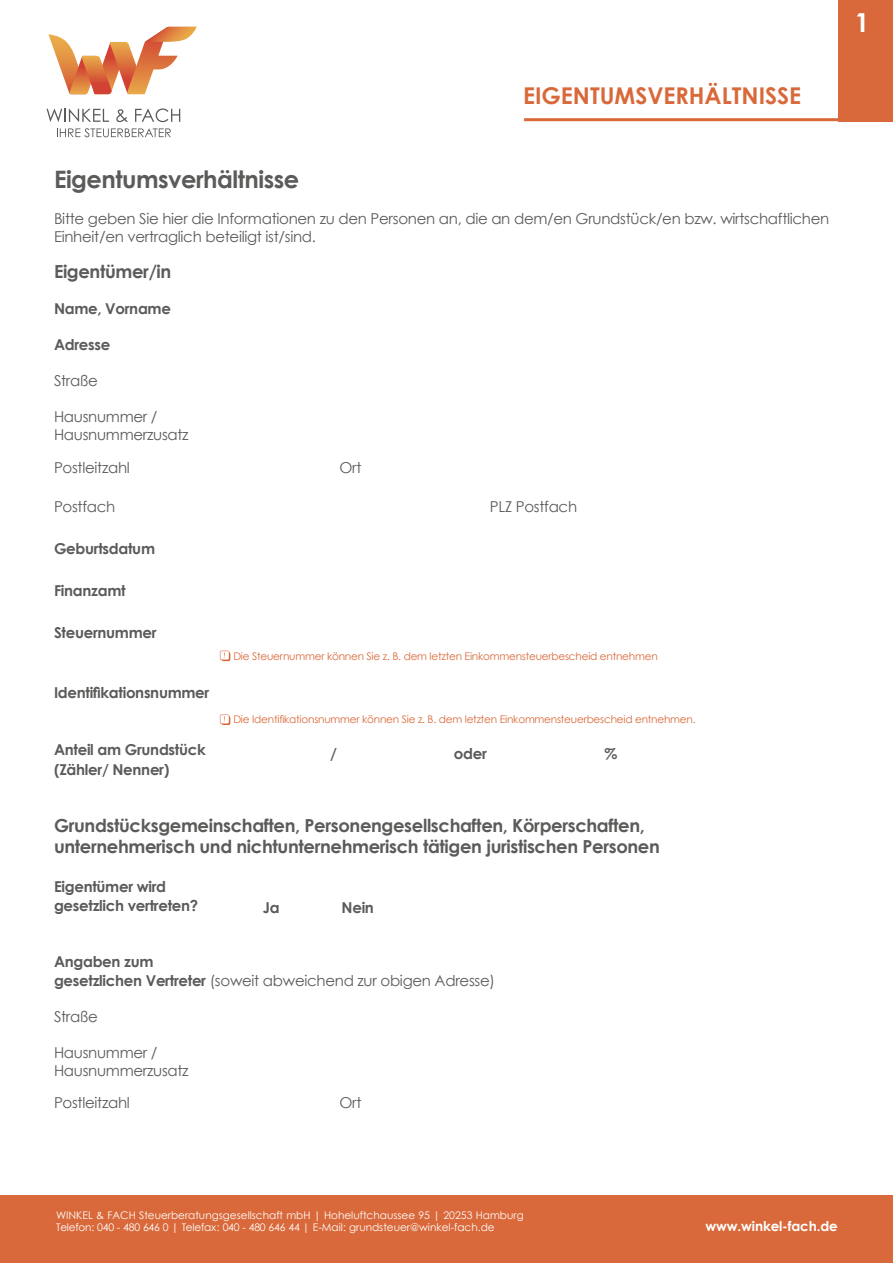
<style>
.page{position:relative;width:893px;height:1263px;background:#fff}
.page>*{position:absolute;margin:0;border:0;box-sizing:border-box;transform-origin:0 0}
.t1{font:700 26.1px "Century Gothic";color:#fff}
.t2{font:700 24px "Century Gothic";letter-spacing:-.02em;color:#5b5b5a}
.t3{font:700 23.1px "Century Gothic";color:#d9693a}
.t4{font:700 18px/21px "Century Gothic";letter-spacing:-.02em;color:#5b5b5a}
.t5{font:15px/18px "Century Gothic";letter-spacing:-.02em;color:#5b5b5a}
.t6{font:700 15px/19.5px "Century Gothic";letter-spacing:-.02em;color:#5b5b5a}
.t7{font:700 13.5px "Century Gothic";letter-spacing:-.01em;color:#fff}
.t8{font:10.5px "Century Gothic";letter-spacing:-.02em;color:#d9693a}
.t9{font:10.5px/12px "Century Gothic";color:#fff}
.s1{font-weight:700}
</style>
<div class="page">
<hr style="left:524px;top:118px;width:369px;height:3px;background:#d9693a">
<div style="left:839px;top:0;width:54px;height:121px;background:#d9693a"></div>
<div style="left:0;top:1196px;width:893px;height:67px;background:#d9693a"></div>
<svg style="left:48px;top:27px;width:149px;height:67px"></svg>
<svg style="left:47px;top:109px;width:62px;height:13px"></svg>
<svg style="left:116px;top:109px;width:12px;height:13px"></svg>
<svg style="left:135px;top:108px;width:45px;height:14px"></svg>
<svg style="left:57px;top:128px;width:114px;height:9px"></svg>
<svg style="left:220px;top:651px;width:10px;height:10px"></svg>
<svg style="left:220px;top:714px;width:10px;height:11px"></svg>
<h3 class="t3" style="left:523px;top:78px;width:280px">EIGENTUMSVERHÄLTNISSE</h3>
<h2 class="t2" style="left:54px;top:161px;width:247px">Eigentumsverhältnisse</h2>
<p class="t5" style="left:54px;top:209px;width:777px">Bitte geben Sie hier die Informationen zu den Personen an, die an dem/en Grundstück/en bzw. wirtschaftlichen<br>Einheit/en vertraglich beteiligt ist/sind.</p>
<p class="t4" style="left:54px;top:260px;width:119px">Eigentümer/in</p>
<p class="t6" style="left:54px;top:298px;width:118px">Name, Vorname</p>
<p class="t6" style="left:54px;top:334px;width:58px">Adresse</p>
<p class="t5" style="left:54px;top:371px;width:45px">Straße</p>
<p class="t5" style="left:54px;top:407px;width:136px">Hausnummer /<br>Hausnummerzusatz</p>
<p class="t5" style="left:54px;top:458px;width:77px">Postleitzahl</p>
<p class="t5" style="left:339px;top:458px;width:24px">Ort</p>
<p class="t5" style="left:54px;top:497px;width:63px">Postfach</p>
<p class="t5" style="left:490px;top:497px;width:89px">PLZ Postfach</p>
<p class="t6" style="left:54px;top:538px;width:103px">Geburtsdatum</p>
<p class="t6" style="left:54px;top:580px;width:73px">Finanzamt</p>
<p class="t6" style="left:54px;top:622px;width:104px">Steuernummer</p>
<p class="t6" style="left:54px;top:682px;width:157px">Identifikationsnummer</p>
<p class="t8" style="left:233px;top:648px;width:426px">Die Steuernummer können Sie z. B. dem letzten Einkommensteuerbescheid entnehmen</p>
<p class="t8" style="left:233px;top:712px;width:464px">Die Identifikationsnummer können Sie z. B. dem letzten Einkommensteuerbescheid entnehmen.</p>
<p class="t6" style="left:330px;top:743px;width:8px">/</p>
<p class="t6" style="left:454px;top:743px;width:34px">oder</p>
<p class="t6" style="left:604px;top:743px;width:14px">%</p>
<p class="t6" style="left:54px;top:739px;width:153px">Anteil am Grundstück (Zähler/ Nenner)</p>
<p class="t4" style="left:54px;top:814px;width:607px">Grundstücksgemeinschaften, Personengesellschaften, Körperschaften, unternehmerisch und nichtunternehmerisch tätigen juristischen Personen</p>
<p class="t6" style="left:54px;top:876px;width:146px">Eigentümer wird gesetzlich vertreten?</p>
<p class="t6" style="left:263px;top:897px;width:18px">Ja</p>
<p class="t6" style="left:342px;top:897px;width:34px">Nein</p>
<p class="t5" style="left:54px;top:951px;width:442px;line-height:19.5px"><span class="s1">Angaben zum<br>gesetzlichen Vertreter</span> (soweit abweichend zur obigen Adresse)</p>
<p class="t5" style="left:54px;top:1007px;width:45px">Straße</p>
<p class="t5" style="left:54px;top:1043px;width:136px">Hausnummer /<br>Hausnummerzusatz</p>
<p class="t5" style="left:54px;top:1093px;width:77px">Postleitzahl</p>
<p class="t5" style="left:339px;top:1093px;width:24px">Ort</p>
<h1 class="t1" style="left:855px;top:3px;width:16px">1</h1>
<p class="t9" style="left:56px;top:1209px;width:469px">WINKEL &amp; FACH Steuerberatungsgesellschaft mbH | Hoheluftchaussee 95 | 20253 Hamburg<br>Telefon: 040 - 480 646 0 | Telefax: 040 - 480 646 44 | E-Mail: grundsteuer@winkel-fach.de</p>
<p class="t7" style="left:706px;top:1215px;width:134px">www.winkel-fach.de</p>
</div>
